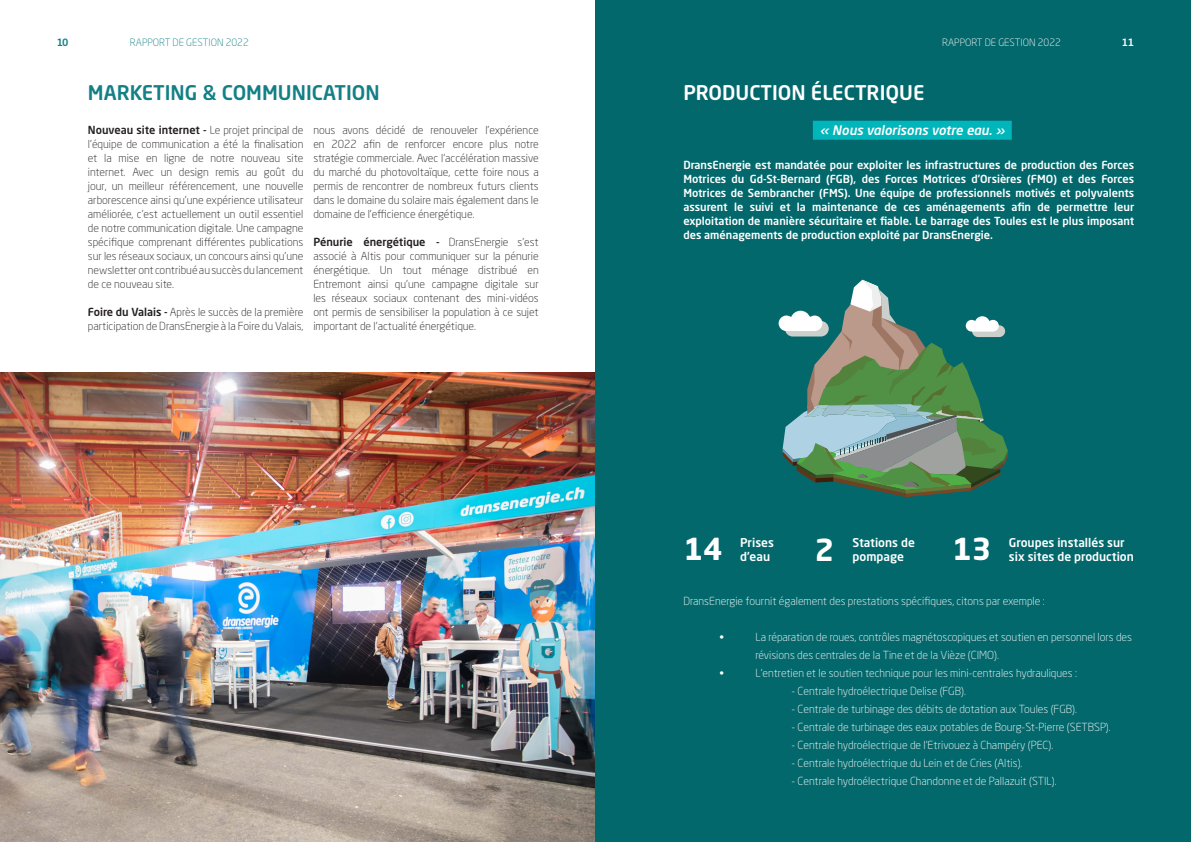
<style>
.page{position:relative;width:1191px;height:842px;background:#fff}
.page>*{position:absolute;margin:0;border:0;box-sizing:border-box;transform-origin:0 0}
.t1{font:700 30px "Neo Sans Std";color:#fff}
.t2{font:500 20px "Neo Sans Std";color:#138086}
.t3{font:500 20px "Neo Sans Std";color:#fff}
.t4{font:italic 500 13px "Neo Sans Std";color:#fff}
.t5{font:500 12px/14px "Neo Sans Std";color:#fff}
.t6{font:300 11px/14px "Neo Sans Std";color:#231f20;text-align:justify}
.t7{font:300 11px/18px "Neo Sans Std";color:#fff}
.t8{font:500 11px/14px "Neo Sans Std";color:#fff;text-align:justify}
.t9{font:300 10px "Neo Sans Std";color:#138086}
.t10{font:300 10px "Neo Sans Std";color:#fff}
.t11{font:500 10px "Neo Sans Std";color:#138086}
.t12{font:500 10px "Neo Sans Std";color:#fff}
.s1{font-weight:500}
</style>
<div class="page">
<img style="left:0;top:373px;width:595px;height:469px">
<div style="left:595px;top:0;width:596px;height:842px;background:#03686c"></div>
<div style="left:813px;top:121px;width:198px;height:19px;background:#00b6bb"></div>
<svg style="left:778px;top:280px;width:229px;height:217px"></svg>
<p class="t11" style="left:57px;top:36px;width:13px">10</p>
<p class="t9" style="left:130px;top:37px;width:120px">RAPPORT DE GESTION 2022</p>
<h2 class="t2" style="left:88px;top:80px;width:293px">MARKETING &amp; COMMUNICATION</h2>
<h2 class="t3" style="left:683px;top:80px;width:243px">PRODUCTION ÉLECTRIQUE</h2>
<p class="t10" style="left:942px;top:37px;width:120px">RAPPORT DE GESTION 2022</p>
<p class="t12" style="left:1121px;top:36px;width:14px">11</p>
<p class="t6" style="left:88px;top:123px;width:217px"><span class="s1">Nouveau site internet -</span> Le projet principal de l’équipe de communication a été la finalisation et la mise en ligne de notre nouveau site internet. Avec un design remis au goût du jour, un meilleur référencement, une nouvelle arborescence ainsi qu’une expérience utilisateur améliorée, c’est actuellement un outil essentiel de notre communication digitale. Une campagne spécifique comprenant différentes publications sur les réseaux sociaux, un concours ainsi qu’une newsletter ont contribué au succès du lancement de ce nouveau site.</p>
<p class="t6" style="left:88px;top:305px;width:217px"><span class="s1">Foire du Valais -</span> Après le succès de la première participation de DransEnergie à la Foire du Valais,</p>
<p class="t6" style="left:313px;top:123px;width:227px">nous avons décidé de renouveler l’expérience</p>
<p class="t4" style="left:820px;top:122px;width:186px">« Nous valorisons votre eau. »</p>
<p class="t6" style="left:313px;top:137px;width:227px">en 2022 afin de renforcer encore plus notre stratégie commerciale. Avec l’accélération massive du marché du photovoltaïque, cette foire nous a permis de rencontrer de nombreux futurs clients dans le domaine du solaire mais également dans le domaine de l’efficience énergétique.</p>
<p class="t6" style="left:313px;top:235px;width:227px"><span class="s1">Pénurie énergétique -</span> DransEnergie s’est associé à Altis pour communiquer sur la pénurie énergétique. Un tout ménage distribué en Entremont ainsi qu’une campagne digitale sur les réseaux sociaux contenant des mini-vidéos ont permis de sensibiliser la population à ce sujet important de l’actualité énergétique.</p>
<p class="t8" style="left:683px;top:158px;width:452px">DransEnergie est mandatée pour exploiter les infrastructures de production des Forces Motrices du Gd-St-Bernard (FGB), des Forces Motrices d’Orsières (FMO) et des Forces Motrices de Sembrancher (FMS). Une équipe de professionnels motivés et polyvalents assurent le suivi et la maintenance de ces aménagements afin de permettre leur exploitation de manière sécuritaire et fiable. Le barrage des Toules est le plus imposant des aménagements de production exploité par DransEnergie.</p>
<h1 class="t1" style="left:683px;top:530px;width:40px">14</h1>
<p class="t5" style="left:740px;top:535px;width:35px">Prises d’eau</p>
<h1 class="t1" style="left:815px;top:530px;width:21px">2</h1>
<p class="t5" style="left:852px;top:535px;width:64px">Stations de pompage</p>
<h1 class="t1" style="left:952px;top:530px;width:40px">13</h1>
<p class="t5" style="left:1009px;top:535px;width:126px">Groupes installés sur six sites de production</p>
<p class="t7" style="left:683px;top:592px;width:363px">DransEnergie fournit également des prestations spécifiques, citons par exemple :</p>
<p class="t7" style="left:719px;top:628px;width:6px">•</p>
<p class="t7" style="left:755px;top:628px;width:378px">La réparation de roues, contrôles magnétoscopiques et soutien en personnel lors des révisions des centrales de la Tine et de la Vièze (CIMO).</p>
<p class="t7" style="left:719px;top:664px;width:6px">•</p>
<p class="t7" style="left:755px;top:664px;width:323px">L’entretien et le soutien technique pour les mini-centrales hydrauliques :</p>
<p class="t7" style="left:791px;top:682px;width:176px">- Centrale hydroélectrique Delise (FGB).</p>
<p class="t7" style="left:791px;top:700px;width:287px">- Centrale de turbinage des débits de dotation aux Toules (FGB).</p>
<p class="t7" style="left:791px;top:718px;width:321px">- Centrale de turbinage des eaux potables de Bourg-St-Pierre (SETBSP).</p>
<p class="t7" style="left:791px;top:736px;width:263px">- Centrale hydroélectrique de l’Etrivouez à Champéry (PEC).</p>
<p class="t7" style="left:791px;top:754px;width:232px">- Centrale hydroélectrique du Lein et de Cries (Altis).</p>
<p class="t7" style="left:791px;top:772px;width:267px">- Centrale hydroélectrique Chandonne et de Pallazuit (STIL).</p>
</div>
